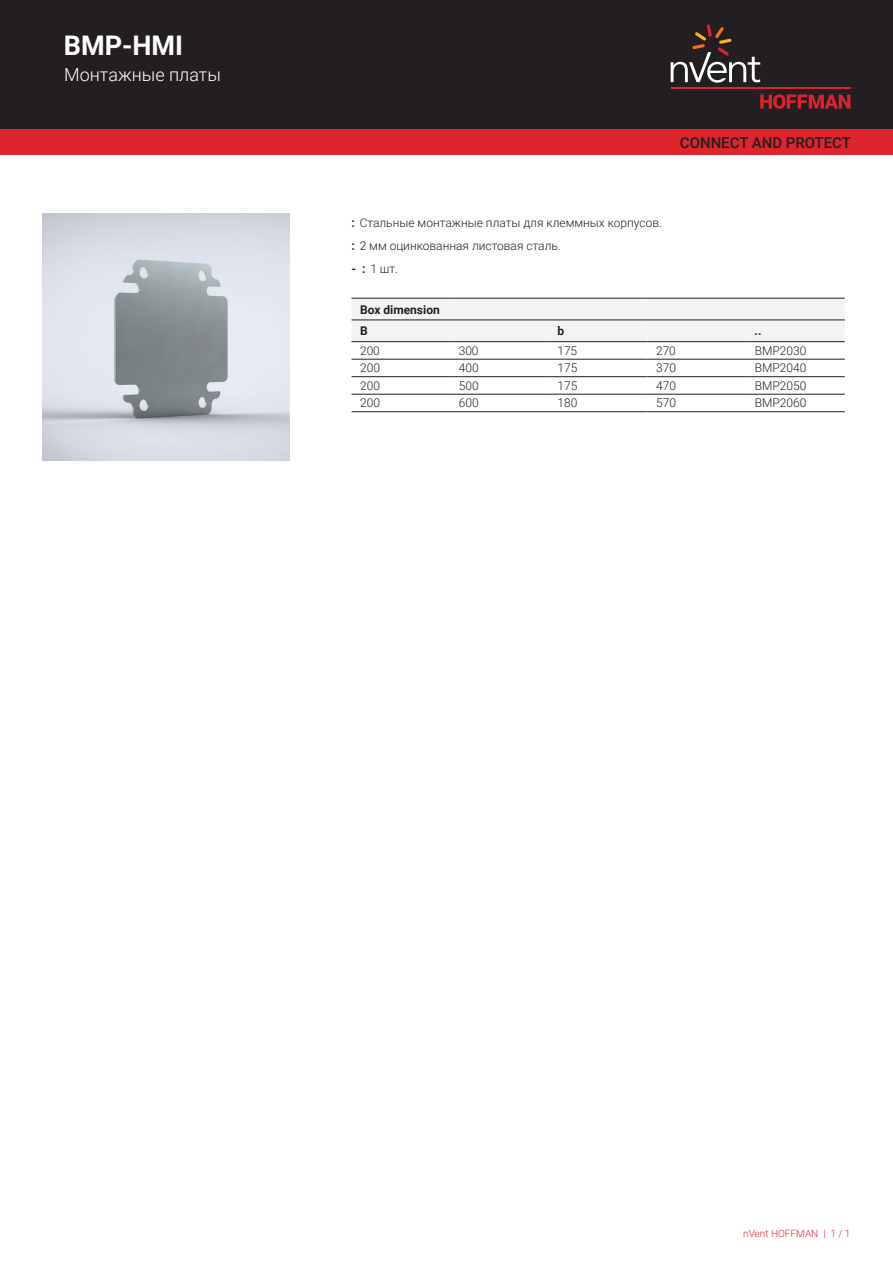
<style>
.page{position:relative;width:893px;height:1263px;background:#fff}
.page>*{position:absolute;margin:0;border:0;box-sizing:border-box;transform-origin:0 0}
.t1{font:700 27px "Roboto";color:#fff}
.t2{font:300 18px "Roboto";color:#fff}
.t3{font:500 15px "Roboto";color:#231f20}
.t4{font:300 12px/23px "Roboto";color:#231f20}
.t5{font:700 12px/21.8px "Roboto";color:#231f20}
.t6{font:300 10.05px "Roboto";color:#de252e}
.s1{font-weight:700}
</style>
<div class="page">
<div style="left:0;top:0;width:893px;height:129px;background:#231f20"></div>
<svg style="left:760px;top:94px;width:90px;height:15px"></svg>
<hr style="left:671px;top:88px;width:179px;height:1px;background:#db2230">
<svg style="left:671px;top:24px;width:89px;height:59px"></svg>
<div style="left:0;top:129px;width:893px;height:26px;background:#de252e"></div>
<div style="left:351px;top:299px;width:494px;height:42px;background:#f2f3f4"></div>
<hr style="left:351px;top:298px;width:99px;height:1px;background:#231f20">
<hr style="left:450px;top:298px;width:99px;height:1px;background:#231f20">
<hr style="left:549px;top:298px;width:98px;height:1px;background:#231f20">
<hr style="left:647px;top:298px;width:99px;height:1px;background:#231f20">
<hr style="left:746px;top:298px;width:99px;height:1px;background:#231f20">
<hr style="left:351px;top:359px;width:99px;height:1px;background:#231f20">
<hr style="left:450px;top:359px;width:99px;height:1px;background:#231f20">
<hr style="left:549px;top:359px;width:98px;height:1px;background:#231f20">
<hr style="left:647px;top:359px;width:99px;height:1px;background:#231f20">
<hr style="left:746px;top:359px;width:99px;height:1px;background:#231f20">
<hr style="left:351px;top:376px;width:99px;height:1px;background:#231f20">
<hr style="left:450px;top:376px;width:99px;height:1px;background:#231f20">
<hr style="left:549px;top:376px;width:98px;height:1px;background:#231f20">
<hr style="left:647px;top:376px;width:99px;height:1px;background:#231f20">
<hr style="left:746px;top:376px;width:99px;height:1px;background:#231f20">
<hr style="left:351px;top:394px;width:99px;height:1px;background:#231f20">
<hr style="left:450px;top:394px;width:99px;height:1px;background:#231f20">
<hr style="left:549px;top:394px;width:98px;height:1px;background:#231f20">
<hr style="left:647px;top:394px;width:99px;height:1px;background:#231f20">
<hr style="left:746px;top:394px;width:99px;height:1px;background:#231f20">
<hr style="left:351px;top:411px;width:99px;height:1px;background:#231f20">
<hr style="left:450px;top:411px;width:99px;height:1px;background:#231f20">
<hr style="left:549px;top:411px;width:98px;height:1px;background:#231f20">
<hr style="left:647px;top:411px;width:99px;height:1px;background:#231f20">
<hr style="left:746px;top:411px;width:99px;height:1px;background:#231f20">
<hr style="left:351px;top:320px;width:99px;height:1px;background:#231f20">
<hr style="left:450px;top:320px;width:99px;height:1px;background:#231f20">
<hr style="left:549px;top:320px;width:98px;height:1px;background:#231f20">
<hr style="left:647px;top:320px;width:99px;height:1px;background:#231f20">
<hr style="left:746px;top:320px;width:99px;height:1px;background:#231f20">
<hr style="left:351px;top:341px;width:99px;height:1px;background:#231f20">
<hr style="left:450px;top:341px;width:99px;height:1px;background:#231f20">
<hr style="left:549px;top:341px;width:98px;height:1px;background:#231f20">
<hr style="left:647px;top:341px;width:99px;height:1px;background:#231f20">
<hr style="left:746px;top:341px;width:99px;height:1px;background:#231f20">
<img style="left:43px;top:213px;width:246px;height:247px">
<h1 class="t1" style="left:64px;top:27px;width:121px">BMP-HMI</h1>
<h2 class="t2" style="left:64px;top:62px;width:158px">Монтажные платы</h2>
<p class="t3" style="left:680px;top:132px;width:173px">CONNECT AND PROTECT</p>
<p class="t4" style="left:351px;top:211px;width:312px"><span class="s1">:</span> Стальные монтажные платы для клеммных корпусов. <span class="s1">:</span> 2 мм оцинкованная листовая сталь.</p>
<p class="t4" style="left:351px;top:257px;width:48px"><span class="s1">- :</span> 1 шт.</p>
<p class="t5" style="left:360px;top:298px;width:81px">Box dimension<br>B</p>
<p class="t5" style="left:557px;top:320px;width:8px">b</p>
<p class="t5" style="left:755px;top:320px;width:8px">..</p>
<p class="t4" style="left:360px;top:339px;width:21px">200</p>
<p class="t4" style="left:459px;top:339px;width:21px">300</p>
<p class="t4" style="left:557px;top:339px;width:21px">175</p>
<p class="t4" style="left:656px;top:339px;width:21px">270</p>
<p class="t4" style="left:755px;top:339px;width:53px">BMP2030</p>
<p class="t4" style="left:360px;top:356px;width:21px">200</p>
<p class="t4" style="left:459px;top:356px;width:21px">400</p>
<p class="t4" style="left:557px;top:356px;width:21px">175</p>
<p class="t4" style="left:656px;top:356px;width:21px">370</p>
<p class="t4" style="left:755px;top:356px;width:53px">BMP2040</p>
<p class="t4" style="left:360px;top:374px;width:21px">200</p>
<p class="t4" style="left:459px;top:374px;width:21px">500</p>
<p class="t4" style="left:557px;top:374px;width:21px">175</p>
<p class="t4" style="left:656px;top:374px;width:21px">470</p>
<p class="t4" style="left:755px;top:374px;width:53px">BMP2050</p>
<p class="t4" style="left:360px;top:391px;width:21px">200</p>
<p class="t4" style="left:459px;top:391px;width:21px">600</p>
<p class="t4" style="left:557px;top:391px;width:21px">180</p>
<p class="t4" style="left:656px;top:391px;width:21px">570</p>
<p class="t4" style="left:755px;top:391px;width:53px">BMP2060</p>
<p class="t6" style="left:743px;top:1226px;width:109px">nVent HOFFMAN | 1 / 1</p>
</div>
